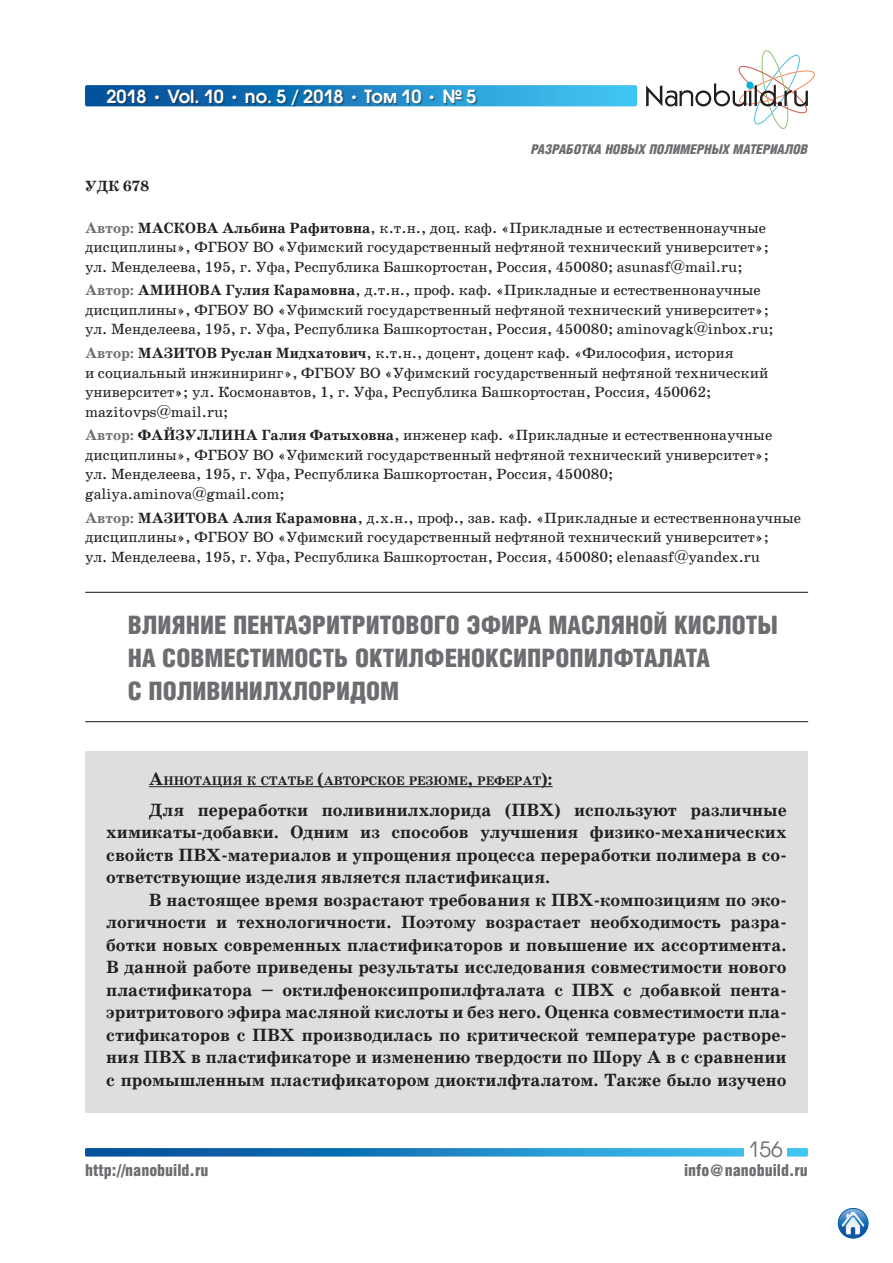
<style>
.page{position:relative;width:893px;height:1263px;background:#fff}
.page>*{position:absolute;margin:0;border:0;box-sizing:border-box;transform-origin:0 0}
.t1{font:900 25.5px/33px "Helios Cond";color:#6c6d70}
.t2{font:21px "Avant Garde Gothic C";color:#6c6d70}
.t3{font:700 18px/22.5px "School Book C";color:#231f20;text-align:justify}
.t4{font:600 18px "Avant Garde Gothic C";color:#fff}
.t5{font:900 16.5px "Helios Cond";color:#6c6d70}
.t6{font:15px/19.5px "School Book C";color:#231f20}
.t7{font:700 15px "School Book C";color:#231f20}
.t8{font:italic 900 13.5px "Helios Cond";color:#6c6d70}
.t9{font:700 12.6px "School Book C";color:#231f20}
.s1{font-family:"School Book C";font-weight:700}
.s2{font-weight:700;color:#6c6d70}
.s3{font-weight:700}
.s4{font-size:18px}
</style>
<div class="page">
<svg style="left:85px;top:1148px;width:723px;height:8px;background:#1e84c3"></svg>
<div style="left:744px;top:1137px;width:43px;height:19px;background:#fff"></div>
<svg style="left:85px;top:85px;width:552px;height:21px;background:#2b9ad3"></svg>
<div style="left:108px;top:90px;width:370px;height:17px;background:#231f20;opacity:.5"></div>
<svg style="left:646px;top:50px;width:169px;height:79px"></svg>
<img style="left:838px;top:1208px;width:30px;height:30px;border-radius:15px">
<div style="left:838px;top:1208px;width:30px;height:30px;border:1px solid #015ca3;border-radius:50%"></div>
<hr style="left:85px;top:592px;width:723px;height:1px;background:#231f20">
<hr style="left:85px;top:721px;width:723px;height:1px;background:#231f20">
<div style="left:85px;top:750px;width:723px;height:362px;background:#dddee0"></div>
<hr style="left:149px;top:786px;width:404px;height:1px;background:#231f20">
<p class="t4" style="left:106px;top:85px;width:372px">2018 <span class="s1">•</span> Vol. 10 <span class="s1">•</span> no. 5 / 2018 <span class="s1">•</span> Том 10 <span class="s1">•</span> № 5</p>
<p class="t8" style="left:531px;top:142px;width:278px">РАЗРАБОТКА НОВЫХ ПОЛИМЕРНЫХ МАТЕРИАЛОВ</p>
<p class="t7" style="left:85px;top:178px;width:66px">УДК 678</p>
<p class="t6" style="left:85px;top:218px;width:685px"><span class="s2">Автор:</span> <span class="s3">МАСКОВА Альбина Рафитовна</span>, к.т.н., доц. каф. «Прикладные и естественнонаучные дисциплины», ФГБОУ ВО «Уфимский государственный нефтяной технический университет»; ул. Менделеева, 195, г. Уфа, Республика Башкортостан, Россия, 450080; asunasf@mail.ru;</p>
<p class="t6" style="left:85px;top:281px;width:690px"><span class="s2">Автор:</span> <span class="s3">АМИНОВА Гулия Карамовна</span>, д.т.н., проф. каф. «Прикладные и естественнонаучные дисциплины», ФГБОУ ВО «Уфимский государственный нефтяной технический университет»; ул. Менделеева, 195, г. Уфа, Республика Башкортостан, Россия, 450080; aminovagk@inbox.ru;</p>
<p class="t6" style="left:85px;top:343px;width:685px"><span class="s2">Автор:</span> <span class="s3">МАЗИТОВ Руслан Мидхатович</span>, к.т.н., доцент, доцент каф. «Философия, история<br>и социальный инжиниринг», ФГБОУ ВО «Уфимский государственный нефтяной технический университет»; ул. Космонавтов, 1, г. Уфа, Республика Башкортостан, Россия, 450062; mazitovps@mail.ru;</p>
<p class="t6" style="left:85px;top:426px;width:689px"><span class="s2">Автор:</span> <span class="s3">ФАЙЗУЛЛИНА Галия Фатыховна</span>, инженер каф. «Прикладные и естественнонаучные дисциплины», ФГБОУ ВО «Уфимский государственный нефтяной технический университет»; ул. Менделеева, 195, г. Уфа, Республика Башкортостан, Россия, 450080; galiya.aminova@gmail.com;</p>
<p class="t6" style="left:85px;top:508px;width:718px"><span class="s2">Автор:</span> <span class="s3">МАЗИТОВА Алия Карамовна</span>, д.х.н., проф., зав. каф. «Прикладные и естественнонаучные дисциплины», ФГБОУ ВО «Уфимский государственный нефтяной технический университет»;<br>ул. Менделеева, 195, г. Уфа, Республика Башкортостан, Россия, 450080; elenaasf@yandex.ru</p>
<h1 class="t1" style="left:128px;top:608px;width:652px">ВЛИЯНИЕ ПЕНТАЭРИТРИТОВОГО ЭФИРА МАСЛЯНОЙ КИСЛОТЫ<br>НА СОВМЕСТИМОСТЬ ОКТИЛФЕНОКСИПРОПИЛФТАЛАТА<br>С ПОЛИВИНИЛХЛОРИДОМ</h1>
<p class="t9" style="left:149px;top:774px;width:405px"><span class="s4">А</span>ннотация к статье <span class="s4">(</span>авторское резюме<span class="s4">,</span> реферат<span class="s4">):</span></p>
<p class="t3" style="left:106px;top:799px;width:682px;text-indent:43px">Для переработки поливинилхлорида (ПВХ) используют различные химикаты-добавки. Одним из способов улучшения физико-механических свойств ПВХ-материалов и упрощения процесса переработки полимера в со&shy;ответствующие изделия является пластификация.</p>
<p class="t3" style="left:106px;top:889px;width:682px;text-align:left;text-indent:43px">В настоящее время возрастают требования к ПВХ-композициям по эко&shy;логичности и технологичности. Поэтому возрастает необходимость разра&shy;ботки новых современных пластификаторов и повышение их ассортимента.<br>В данной работе приведены результаты исследования совместимости нового пластификатора – октилфеноксипропилфталата с ПВХ с добавкой пента&shy;эритритового эфира масляной кислоты и без него. Оценка совместимости пла&shy;стификаторов с ПВХ производилась по критической температуре растворе&shy;ния ПВХ в пластификаторе и изменению твердости по Шору А в с сравнении с промышленным пластификатором диоктилфталатом. Также было изучено</p>
<h2 class="t2" style="left:748px;top:1136px;width:36px">156</h2>
<p class="t5" style="left:85px;top:1161px;width:125px">http://nanobuild.ru</p>
<p class="t5" style="left:684px;top:1161px;width:125px">info@nanobuild.ru</p>
</div>
